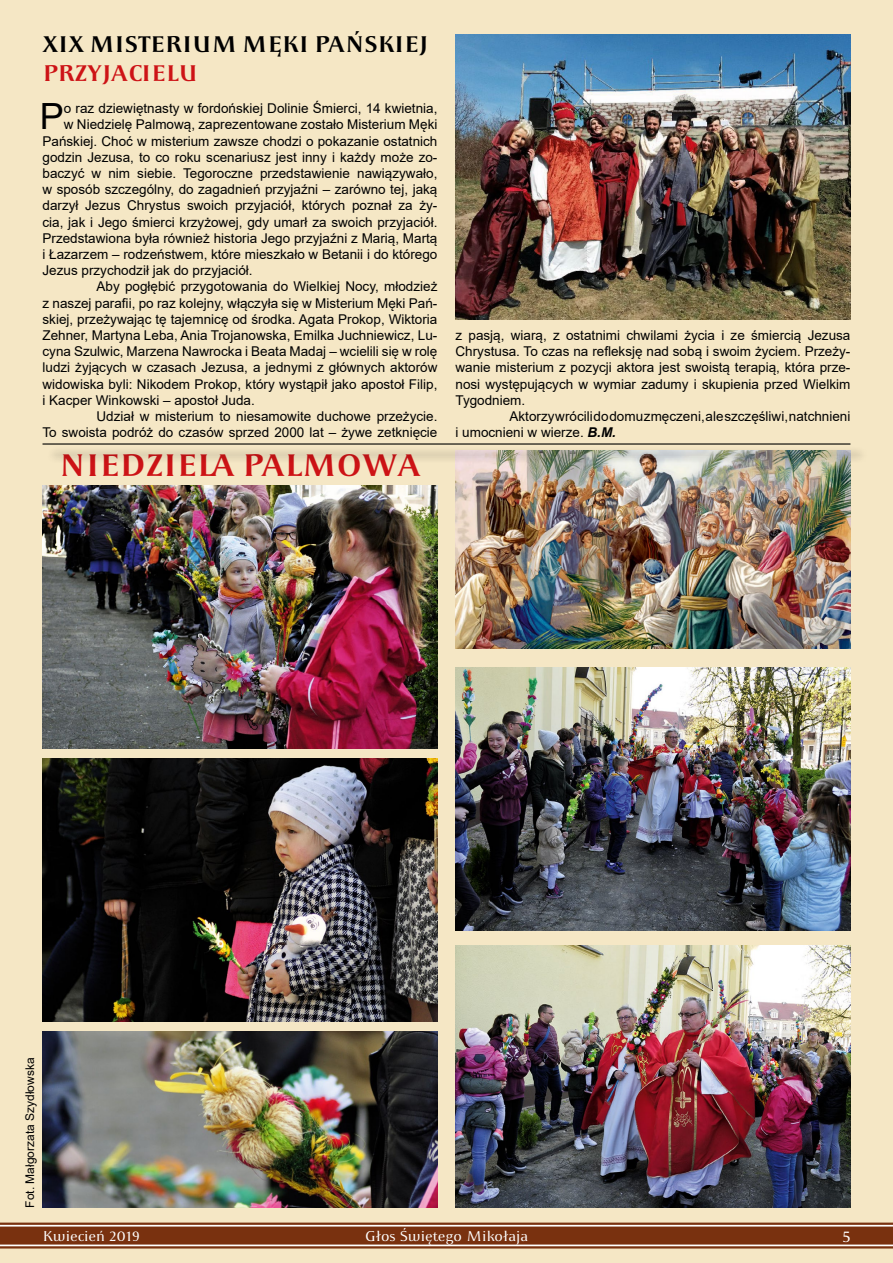
<style>
.page{position:relative;width:893px;height:1263px;background:#f5e7c5}
.page>*{position:absolute;margin:0;border:0;box-sizing:border-box;transform-origin:0 0}
.t1{font:36.15px "Arial";color:#000}
.t2{font:700 33px "Apolonia";color:#cd1316}
.t3{font:700 24px "Apolonia";color:#000}
.t4{font:700 24px "Apolonia";color:#cd1316}
.t5{font:16.5px "Apolonia";color:#fff}
.t6{font:15px "Apolonia";color:#fff}
.t7{font:13.5px "Arial";color:#000}
.t8{font:12px "Arial";color:#000}
.s1{font-weight:700;font-style:italic}
</style>
<div class="page">
<hr style="left:0;top:1244px;width:893px;height:3px;background:#fff">
<hr style="left:0;top:1224px;width:893px;height:3px;background:#fff">
<div style="left:0;top:1226px;width:893px;height:18px;background:#79310f"></div>
<hr style="left:0;top:1222px;width:893px;height:3px;background:#79310f">
<hr style="left:0;top:1246px;width:893px;height:2px;background:#79310f">
<img style="left:455px;top:34px;width:395px;height:286px">
<img style="left:455px;top:463px;width:395px;height:185px">
<img style="left:43px;top:485px;width:394px;height:263px">
<img style="left:43px;top:759px;width:394px;height:262px">
<img style="left:455px;top:668px;width:395px;height:262px">
<img style="left:455px;top:945px;width:395px;height:263px">
<div style="left:46px;top:446px;width:822px;height:17px;background:#000;opacity:.75"></div>
<hr style="left:43px;top:443px;width:807px;height:2px;background:#000">
<img style="left:43px;top:1032px;width:394px;height:176px">
<h3 class="t3" style="left:43px;top:30px;width:388px">XIX MISTERIUM MĘKI PAŃSKIEJ</h3>
<h3 class="t4" style="left:43px;top:59px;width:157px">PRZYJACIELU</h3>
<h1 class="t1" style="left:40px;top:92px;width:26px">P</h1>
<p class="t7" style="left:64px;top:99px;width:375px">o raz dziewiętnasty w fordońskiej Dolinie Śmierci, 14 kwietnia,</p>
<p class="t7" style="left:64px;top:115px;width:375px">w Niedzielę Palmową, zaprezentowane zostało Misterium Męki</p>
<p class="t7" style="left:43px;top:132px;width:396px">Pańskiej. Choć w misterium zawsze chodzi o pokazanie ostatnich</p>
<p class="t7" style="left:43px;top:148px;width:396px">godzin Jezusa, to co roku scenariusz jest inny i każdy może zo-</p>
<p class="t7" style="left:43px;top:164px;width:396px">baczyć w nim siebie. Tegoroczne przedstawienie nawiązywało,</p>
<p class="t7" style="left:43px;top:180px;width:396px">w sposób szczególny, do zagadnień przyjaźni – zarówno tej, jaką</p>
<p class="t7" style="left:43px;top:196px;width:396px">darzył Jezus Chrystus swoich przyjaciół, których poznał za ży-</p>
<p class="t7" style="left:43px;top:213px;width:396px">cia, jak i Jego śmierci krzyżowej, gdy umarł za swoich przyjaciół.</p>
<p class="t7" style="left:43px;top:229px;width:396px">Przedstawiona była również historia Jego przyjaźni z Marią, Martą</p>
<p class="t7" style="left:43px;top:245px;width:396px">i Łazarzem – rodzeństwem, które mieszkało w Betanii i do którego</p>
<p class="t7" style="left:43px;top:261px;width:212px">Jezus przychodził jak do przyjaciół.</p>
<p class="t7" style="left:97px;top:277px;width:342px">Aby pogłębić przygotowania do Wielkiej Nocy, młodzież</p>
<p class="t7" style="left:43px;top:294px;width:396px">z naszej parafii, po raz kolejny, włączyła się w Misterium Męki Pań-</p>
<p class="t7" style="left:43px;top:310px;width:396px">skiej, przeżywając tę tajemnicę od środka. Agata Prokop, Wiktoria</p>
<p class="t7" style="left:43px;top:326px;width:396px">Zehner, Martyna Leba, Ania Trojanowska, Emilka Juchniewicz, Lu-</p>
<p class="t7" style="left:43px;top:342px;width:396px">cyna Szulwic, Marzena Nawrocka i Beata Madaj – wcielili się w rolę</p>
<p class="t7" style="left:43px;top:358px;width:396px">ludzi żyjących w czasach Jezusa, a jednymi z głównych aktorów</p>
<p class="t7" style="left:43px;top:375px;width:396px">widowiska byli: Nikodem Prokop, który wystąpił jako apostoł Filip,</p>
<p class="t7" style="left:43px;top:391px;width:214px">i Kacper Winkowski – apostoł Juda.</p>
<p class="t7" style="left:97px;top:407px;width:342px">Udział w misterium to niesamowite duchowe przeżycie.</p>
<p class="t7" style="left:43px;top:423px;width:396px">To swoista podróż do czasów sprzed 2000 lat – żywe zetknięcie</p>
<h2 class="t2" style="left:59px;top:446px;width:363px">NIEDZIELA PALMOWA</h2>
<p class="t7" style="left:455px;top:326px;width:396px">z pasją, wiarą, z ostatnimi chwilami życia i ze śmiercią Jezusa</p>
<p class="t7" style="left:455px;top:342px;width:396px">Chrystusa. To czas na refleksję nad sobą i swoim życiem. Przeży-</p>
<p class="t7" style="left:455px;top:358px;width:396px">wanie misterium z pozycji aktora jest swoistą terapią, która prze-</p>
<p class="t7" style="left:455px;top:375px;width:396px">nosi występujących w wymiar zadumy i skupienia przed Wielkim</p>
<p class="t7" style="left:455px;top:391px;width:71px">Tygodniem.</p>
<p class="t7" style="left:509px;top:407px;width:342px">Aktorzy wrócili do domu zmęczeni, ale szczęśliwi, natchnieni</p>
<p class="t7" style="left:455px;top:423px;width:162px">i umocnieni w wierze. <span class="s1">B.M.</span></p>
<p class="t8" style="left:22px;top:1208px;width:152px;rotate:-90deg">Fot. Małgorzata Szydłowska</p>
<p class="t6" style="left:43px;top:1228px;width:99px">Kwiecień 2019</p>
<p class="t6" style="left:365px;top:1227px;width:165px">Głos Świętego Mikołaja</p>
<p class="t5" style="left:842px;top:1226px;width:9px">5</p>
</div>
